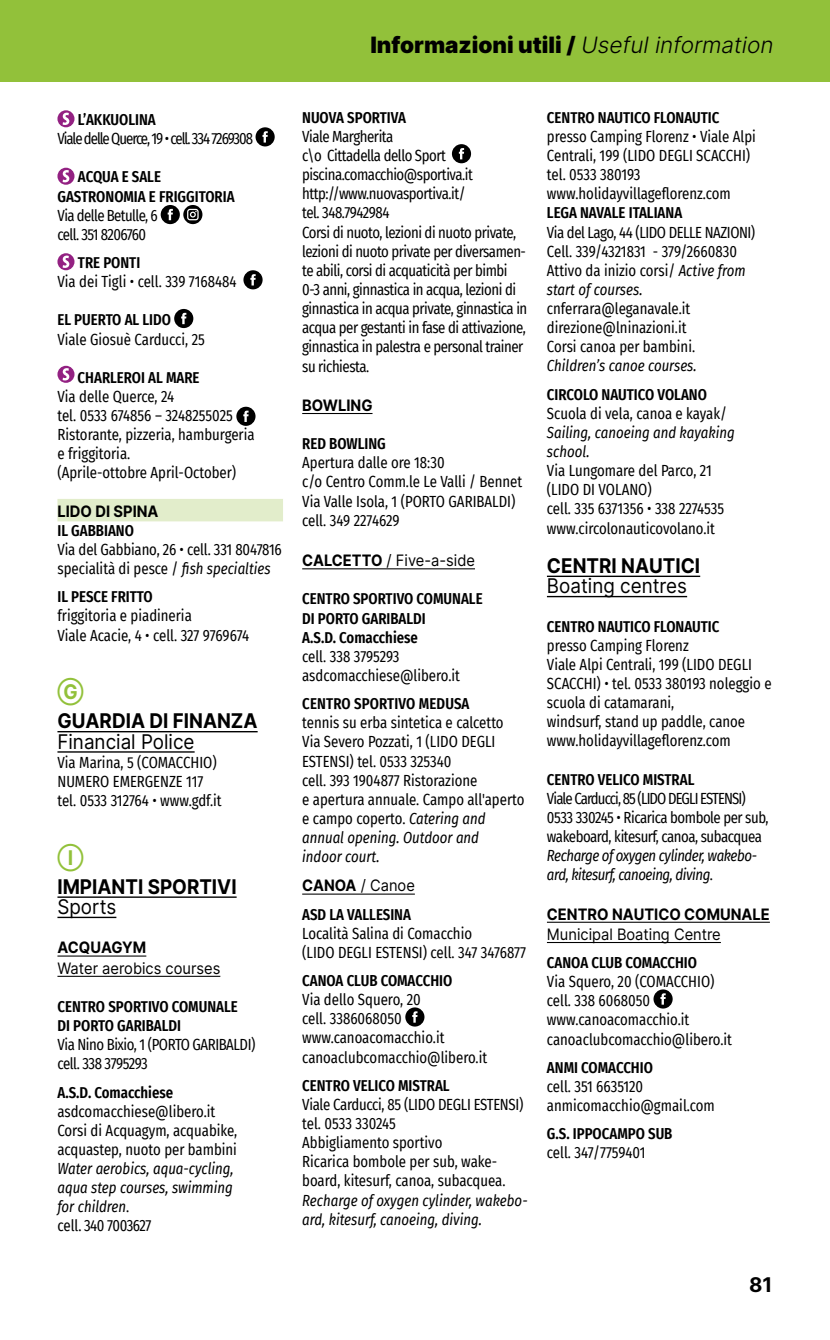
<style>
.page{position:relative;width:830px;height:1340px;background:#fff}
.page>*{position:absolute;margin:0;border:0;box-sizing:border-box;transform-origin:0 0}
.t1{font:900 22.5px "Inter";color:#000}
.t2{font:700 20.25px "Inter";color:#000;scale:.93 1}
.t3{font:20.25px "Inter";color:#000;scale:.93 1}
.t4{font:700 20.25px "Inter";color:#92c13a;scale:.93 1}
.t5{font:700 20.25px "Inter";color:#000}
.t6{font:15.75px/19.1px "Fira Sans Condensed";letter-spacing:-.005em;color:#000;scale:.93 1}
.t7{font:600 15.75px/19.1px "Fira Sans Condensed";color:#000;scale:.93 1}
.t8{font:15.75px/19.1px "Fira Sans Condensed";letter-spacing:-.03em;color:#000;scale:.93 1}
.t9{font:italic 15.75px/19.1px "Fira Sans Condensed";color:#000;scale:.93 1}
.t10{font:15.75px/19.1px "Fira Sans Condensed";letter-spacing:-.04em;color:#000;scale:.93 1}
.t11{font:15.75px "Inter";color:#000;scale:.93 1}
.t12{font:italic 15.75px/19.1px "Fira Sans Condensed";letter-spacing:-.03em;color:#000;scale:.93 1}
.t13{font:700 15.75px "Inter";color:#000;scale:.93 1}
.t14{font:15.75px "Fira Sans Condensed";letter-spacing:-.07em;color:#000;scale:.93 1}
.s1{font-weight:300;font-style:italic}
.s2{font-style:italic}
.s3{font-style:normal}
.s4{font-weight:700}
</style>
<div class="page">
<div style="left:57px;top:499px;width:226px;height:22px;background:#e2edcb"></div>
<hr style="left:57px;top:731px;width:200px;height:1px;background:#000">
<hr style="left:57px;top:751px;width:137px;height:1px;background:#000">
<hr style="left:57px;top:896px;width:179px;height:1px;background:#000">
<hr style="left:57px;top:916px;width:59px;height:2px;background:#000">
<hr style="left:57px;top:955px;width:89px;height:1px;background:#000">
<hr style="left:57px;top:975px;width:163px;height:1px;background:#000">
<svg style="left:57px;top:110px;width:17px;height:17px"></svg>
<svg style="left:63px;top:113px;width:6px;height:12px"></svg>
<svg style="left:255px;top:127px;width:19px;height:19px"></svg>
<svg style="left:57px;top:168px;width:17px;height:17px"></svg>
<svg style="left:63px;top:170px;width:6px;height:12px"></svg>
<svg style="left:161px;top:205px;width:41px;height:19px"></svg>
<svg style="left:57px;top:253px;width:17px;height:17px"></svg>
<svg style="left:63px;top:255px;width:6px;height:13px"></svg>
<svg style="left:243px;top:270px;width:19px;height:19px"></svg>
<svg style="left:174px;top:309px;width:19px;height:19px"></svg>
<svg style="left:57px;top:366px;width:17px;height:17px"></svg>
<svg style="left:63px;top:368px;width:6px;height:12px"></svg>
<svg style="left:236px;top:407px;width:19px;height:19px"></svg>
<hr style="left:302px;top:413px;width:70px;height:1px;background:#000">
<hr style="left:302px;top:568px;width:173px;height:1px;background:#000">
<hr style="left:302px;top:893px;width:112px;height:1px;background:#000">
<svg style="left:451px;top:144px;width:20px;height:19px"></svg>
<svg style="left:405px;top:1007px;width:19px;height:19px"></svg>
<hr style="left:546px;top:575px;width:153px;height:2px;background:#000">
<hr style="left:546px;top:596px;width:140px;height:1px;background:#000">
<hr style="left:546px;top:921px;width:223px;height:1px;background:#000">
<hr style="left:546px;top:942px;width:174px;height:1px;background:#000">
<svg style="left:653px;top:989px;width:19px;height:19px"></svg>
<div style="left:0;top:0;width:829px;height:81px;background:#92c13a"></div>
<h1 class="t1" style="left:370px;top:28px;width:409px">Informazioni utili / <span class="s1">Usefulinformation</span></h1>
<p class="t7" style="left:78px;top:109px;width:85px">L’AKKUOLINA</p>
<p class="t14" style="left:57px;top:127px;width:212px">Viale delle Querce, 19 • cell. 334 7269308</p>
<p class="t7" style="left:57px;top:166px;width:192px;text-indent:20px">ACQUA E SALE<br>GASTRONOMIA E FRIGGITORIA</p>
<p class="t10" style="left:57px;top:205px;width:109px">Via delle Betulle, 6 cell. 351 8206760</p>
<p class="t7" style="left:78px;top:252px;width:69px">TRE PONTI</p>
<p class="t6" style="left:57px;top:272px;width:194px">Via dei Tigli • cell. 339 7168484</p>
<p class="t7" style="left:57px;top:309px;width:124px">EL PUERTO AL LIDO</p>
<p class="t6" style="left:57px;top:329px;width:160px">Viale Giosuè Carducci, 25</p>
<p class="t7" style="left:78px;top:367px;width:133px">CHARLEROI AL MARE</p>
<p class="t6" style="left:57px;top:386px;width:213px">Via delle Querce, 24<br>tel. 0533 674856 – 3248255025<br>Ristorante, pizzeria, hamburgeria e friggitoria.<br>(Aprile-ottobre April-October)</p>
<p class="t13" style="left:57px;top:499px;width:110px">LIDO DI SPINA</p>
<p class="t7" style="left:57px;top:520px;width:84px">IL GABBIANO</p>
<p class="t6" style="left:57px;top:539px;width:243px">Via del Gabbiano, 26 • cell. 331 8047816 specialità di pesce / <span class="s2">fish specialties</span></p>
<p class="t7" style="left:57px;top:586px;width:104px">IL PESCE FRITTO</p>
<p class="t6" style="left:57px;top:606px;width:208px">friggitoria e piadineria<br>Viale Acacie, 4 • cell. 327 9769674</p>
<p class="t4" style="left:57px;top:677px;width:30px">Ⓖ</p>
<p class="t2" style="left:57px;top:706px;width:217px">GUARDIA DI FINANZA</p>
<p class="t3" style="left:57px;top:726px;width:149px">Financial Police</p>
<p class="t6" style="left:57px;top:752px;width:178px">Via Marina, 5 (COMACCHIO)<br>NUMERO EMERGENZE 117 tel. 0533 312764 • www.gdf.it</p>
<p class="t4" style="left:57px;top:842px;width:30px">Ⓘ</p>
<p class="t2" style="left:57px;top:871px;width:194px">IMPIANTI SPORTIVI</p>
<p class="t3" style="left:57px;top:892px;width:65px">Sports</p>
<p class="t13" style="left:57px;top:936px;width:97px">ACQUAGYM</p>
<p class="t11" style="left:57px;top:956px;width:176px">Water aerobics courses</p>
<p class="t7" style="left:57px;top:996px;width:195px">CENTRO SPORTIVO COMUNALE<br>DI PORTO GARIBALDI</p>
<p class="t8" style="left:57px;top:1034px;width:214px">Via Nino Bixio, 1 (PORTO GARIBALDI) cell. 338 3795293</p>
<p class="t7" style="left:57px;top:1081px;width:126px">A.S.D. Comacchiese</p>
<p class="t6" style="left:57px;top:1101px;width:195px">asdcomacchiese@libero.it<br>Corsi di Acquagym, acquabike, acquastep, nuoto per bambini</p>
<p class="t9" style="left:57px;top:1158px;width:191px">Water aerobics, aqua-cycling, aqua step courses, swimming for children<span class="s3">.<br>cell. 340 7003627</span></p>
<p class="t7" style="left:302px;top:107px;width:113px">NUOVA SPORTIVA</p>
<p class="t8" style="left:302px;top:126px;width:243px">Viale Margherita<br>c\o Cittadella dello Sport piscina.comacchio@sportiva.it http://www.nuovasportiva.it/<br>tel. 348.7942984<br>Corsi di nuoto, lezioni di nuoto private, lezioni di nuoto private per diversamen&shy;te abili, corsi di acquaticità per bimbi 0-3 anni, ginnastica in acqua, lezioni di ginnastica in acqua private, ginnastica in acqua per gestanti in fase di attivazione, ginnastica in palestra e personal trainer su richiesta.</p>
<p class="t13" style="left:302px;top:394px;width:77px">BOWLING</p>
<p class="t7" style="left:302px;top:433px;width:91px">RED BOWLING</p>
<p class="t6" style="left:302px;top:453px;width:238px">Apertura dalle ore 18:30<br>c/o Centro Comm.le Le Valli / Bennet<br>Via Valle Isola, 1 (PORTO GARIBALDI) cell. 349 2274629</p>
<p class="t11" style="left:302px;top:549px;width:187px"><span class="s4">CALCETTO</span> / Five-a-side</p>
<p class="t7" style="left:302px;top:588px;width:195px">CENTRO SPORTIVO COMUNALE<br>DI PORTO GARIBALDI<br>A.S.D. Comacchiese</p>
<p class="t6" style="left:302px;top:646px;width:171px">cell. 338 3795293 asdcomacchiese@libero.it</p>
<p class="t7" style="left:302px;top:693px;width:181px">CENTRO SPORTIVO MEDUSA</p>
<p class="t6" style="left:302px;top:712px;width:240px">tennis su erba sintetica e calcetto<br>Via Severo Pozzati, 1 (LIDO DEGLI<br>ESTENSI) tel. 0533 325340<br>cell. 393 1904877 Ristorazione<br>e apertura annuale. Campo all'aperto e campo coperto. <span class="s2">Catering and annual opening. Outdoor and<br>indoor court.</span></p>
<p class="t11" style="left:302px;top:874px;width:123px"><span class="s4">CANOA</span> / Canoe</p>
<p class="t7" style="left:302px;top:903px;width:118px">ASD LA VALLESINA</p>
<p class="t6" style="left:302px;top:923px;width:242px">Località Salina di Comacchio<br>(LIDO DEGLI ESTENSI) cell. 347 3476877</p>
<p class="t7" style="left:302px;top:970px;width:163px">CANOA CLUB COMACCHIO</p>
<p class="t6" style="left:302px;top:989px;width:200px">Via dello Squero, 20<br>cell. 3386068050 www.canoacomacchio.it canoaclubcomacchio@libero.it</p>
<p class="t7" style="left:302px;top:1074px;width:160px">CENTRO VELICO MISTRAL</p>
<p class="t6" style="left:302px;top:1094px;width:239px">Viale Carducci, 85 (LIDO DEGLI ESTENSI) tel. 0533 330245<br>Abbigliamento sportivo<br>Ricarica bombole per sub, wake&shy;board, kitesurf, canoa, subacquea.</p>
<p class="t9" style="left:302px;top:1190px;width:244px">Recharge of oxygen cylinder, wakebo&shy;ard, kitesurf, canoeing, diving.</p>
<p class="t7" style="left:546px;top:107px;width:187px">CENTRO NAUTICO FLONAUTIC</p>
<p class="t6" style="left:546px;top:126px;width:226px">presso Camping Florenz • Viale Alpi<br>Centrali, 199 (LIDO DEGLI SCACCHI) tel. 0533 380193 www.holidayvillageflorenz.com</p>
<p class="t7" style="left:546px;top:202px;width:147px">LEGA NAVALE ITALIANA</p>
<p class="t6" style="left:546px;top:222px;width:225px">Via del Lago, 44 (LIDO DELLE NAZIONI)<br>Cell. 339/4321831 - 379/2660830<br>Attivo da inizio corsi/ <span class="s2">Active from start of courses.</span></p>
<p class="t6" style="left:546px;top:298px;width:161px">cnferrara@leganavale.it direzione@lninazioni.it<br>Corsi canoa per bambini.</p>
<p class="t9" style="left:546px;top:356px;width:162px">Children’s canoe courses.</p>
<p class="t7" style="left:546px;top:383px;width:173px">CIRCOLO NAUTICO VOLANO</p>
<p class="t6" style="left:546px;top:403px;width:195px">Scuola di vela, canoa e kayak/</p>
<p class="t9" style="left:546px;top:422px;width:203px">Sailing, canoeing and kayaking school.</p>
<p class="t6" style="left:546px;top:460px;width:192px">Via Lungomare del Parco, 21 (LIDO DI VOLANO)<br>cell. 335 6371356 • 338 2274535 www.circolonauticovolano.it</p>
<p class="t2" style="left:546px;top:551px;width:166px">CENTRI NAUTICI</p>
<p class="t3" style="left:546px;top:571px;width:152px">Boating centres</p>
<p class="t7" style="left:546px;top:615px;width:187px">CENTRO NAUTICO FLONAUTIC</p>
<p class="t6" style="left:546px;top:635px;width:243px">presso Camping Florenz<br>Viale Alpi Centrali, 199 (LIDO DEGLI<br>SCACCHI) • tel. 0533 380193 noleggio e scuola di catamarani,<br>windsurf, stand up paddle, canoe www.holidayvillageflorenz.com</p>
<p class="t7" style="left:546px;top:768px;width:160px">CENTRO VELICO MISTRAL</p>
<p class="t10" style="left:546px;top:788px;width:240px">Viale Carducci, 85 (LIDO DEGLI ESTENSI)<br>0533 330245 • Ricarica bombole per sub, wakeboard, kitesurf, canoa, subacquea</p>
<p class="t12" style="left:546px;top:845px;width:227px">Recharge of oxygen cylinder, wakebo&shy;ard, kitesurf, canoeing, diving<span class="s3">.</span></p>
<p class="t13" style="left:546px;top:902px;width:241px">CENTRO NAUTICO COMUNALE</p>
<p class="t11" style="left:546px;top:922px;width:188px">Municipal Boating Centre</p>
<p class="t7" style="left:546px;top:952px;width:163px">CANOA CLUB COMACCHIO</p>
<p class="t6" style="left:546px;top:971px;width:200px">Via Squero, 20 (COMACCHIO) cell. 338 6068050 www.canoacomacchio.it canoaclubcomacchio@libero.it</p>
<p class="t7" style="left:546px;top:1056px;width:115px">ANMI COMACCHIO</p>
<p class="t6" style="left:546px;top:1076px;width:182px">cell. 351 6635120 anmicomacchio@gmail.com</p>
<p class="t7" style="left:546px;top:1123px;width:136px">G.S. IPPOCAMPO SUB</p>
<p class="t6" style="left:546px;top:1142px;width:107px">cell. 347/7759401</p>
<p class="t5" style="left:748px;top:1269px;width:25px">81</p>
</div>
